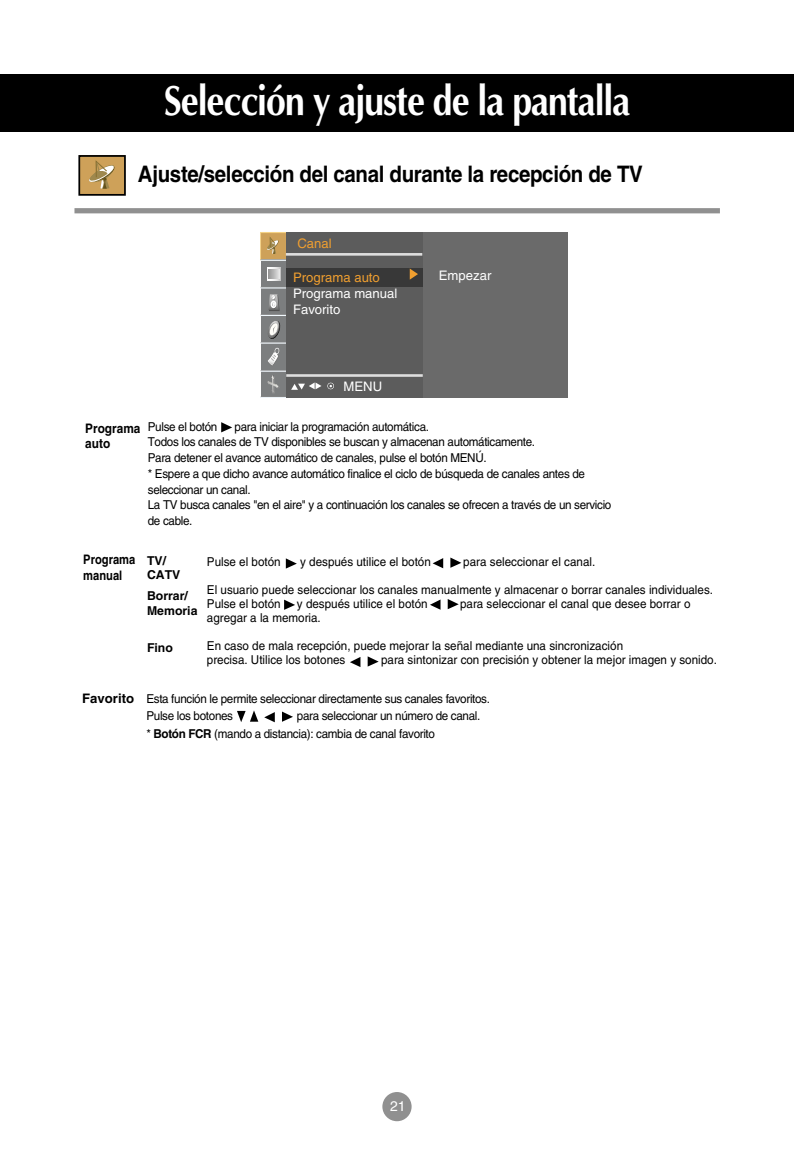
<style>
.page{position:relative;width:794px;height:1165px;background:#fff}
.page>*{position:absolute;margin:0;border:0;box-sizing:border-box;transform-origin:0 0}
.t1{font:700 42px "Optima";letter-spacing:-.03em;color:#fff;scale:.85 1}
.t2{font:700 22.75px "Helvetica";letter-spacing:-.015em;color:#000;scale:.9 1}
.t3{font:14px "Helvetica";color:#fff}
.t4{font:13.12px/15.8px "Helvetica";color:#fff}
.t5{font:13.12px "Helvetica";color:#f09f30}
.t6{font:700 13.12px/15.8px "Helvetica";color:#000;scale:.85 1}
.t7{font:700 13.12px/15.8px "Helvetica";color:#000;scale:.9 1}
.t8{font:700 13.12px "Helvetica";color:#000}
.t9{font:12.25px/15.8px "Helvetica";letter-spacing:-.03em;color:#000;scale:.95 1}
.t10{font:12.25px/14px "Helvetica";color:#000;scale:.95 1}
.t11{font:700 12.25px/14.7px "Helvetica";color:#000}
.s1{font-weight:700}
</style>
<div class="page">
<div style="left:382px;top:1091px;width:29px;height:30px;background:#909090;border-radius:50%"></div>
<div style="left:0;top:74px;width:793px;height:58px;background:#000"></div>
<svg style="left:81px;top:158px;width:42px;height:35px"></svg>
<div style="left:78px;top:155px;width:48px;height:41px;border:2px solid #000"></div>
<div style="left:74px;top:208px;width:645px;height:5px;background:#909090"></div>
<svg style="left:221px;top:422px;width:11px;height:10px"></svg>
<svg style="left:350px;top:657px;width:10px;height:10px"></svg>
<svg style="left:367px;top:656px;width:11px;height:10px"></svg>
<svg style="left:284px;top:599px;width:11px;height:11px"></svg>
<svg style="left:264px;top:712px;width:11px;height:10px"></svg>
<svg style="left:282px;top:711px;width:11px;height:10px"></svg>
<svg style="left:237px;top:710px;width:21px;height:12px"></svg>
<svg style="left:286px;top:558px;width:11px;height:10px"></svg>
<svg style="left:432px;top:558px;width:11px;height:10px"></svg>
<svg style="left:450px;top:557px;width:11px;height:10px"></svg>
<svg style="left:430px;top:599px;width:10px;height:10px"></svg>
<svg style="left:447px;top:599px;width:11px;height:10px"></svg>
<div style="left:268px;top:232px;width:293px;height:165px;background:#5c5c5c"></div>
<div style="left:422px;top:232px;width:145px;height:165px;background:#6a6a6a"></div>
<div style="left:285px;top:268px;width:138px;height:19px;background:#383838"></div>
<div style="left:260px;top:233px;width:25px;height:164px;background:#7c7e7f"></div>
<div style="left:260px;top:232px;width:25px;height:28px;background:#cea159;border:1px solid #f5d284"></div>
<svg style="left:260px;top:287px;width:25px;height:1px"></svg>
<svg style="left:268px;top:268px;width:13px;height:13px"></svg>
<svg style="left:267px;top:268px;width:13px;height:12px"></svg>
<svg style="left:260px;top:294px;width:25px;height:104px"></svg>
<svg style="left:260px;top:236px;width:25px;height:25px"></svg>
<hr style="left:286px;top:253px;width:136px;height:3px;background:#dedede">
<hr style="left:286px;top:374px;width:136px;height:3px;background:#dedede">
<svg style="left:409px;top:268px;width:9px;height:11px"></svg>
<svg style="left:291px;top:382px;width:30px;height:8px"></svg>
<div style="left:327px;top:382px;width:7px;height:7px;border:1px solid #fff;border-radius:50%"></div>
<h1 class="t1" style="left:164px;top:83px;width:550px">Selección y ajuste de la pantalla</h1>
<h2 class="t2" style="left:138px;top:165px;width:562px">Ajuste/selección del canal durante la recepción de TV</h2>
<p class="t5" style="left:297px;top:238px;width:36px">Canal</p>
<p class="t5" style="left:293px;top:273px;width:88px">Programa auto</p>
<p class="t4" style="left:293px;top:287px;width:106px">Programa manual<br>Favorito</p>
<p class="t4" style="left:343px;top:379px;width:40px">MENU</p>
<p class="t4" style="left:438px;top:268px;width:54px">Empezar</p>
<p class="t9" style="left:148px;top:419px;width:489px;text-indent:87px">para iniciar la programación automática.<br>Todos los canales de TV disponibles se buscan y almacenan automáticamente.<br>Para detener el avance automático de canales, pulse el botón MENÚ.<br>* Espere a que dicho avance automático finalice el ciclo de búsqueda de canales antes de seleccionar un canal.<br>La TV busca canales "en el aire" y a continuación los canales se ofrecen a través de un servicio de cable.</p>
<p class="t9" style="left:148px;top:419px;width:75px">Pulse el botón</p>
<p class="t7" style="left:85px;top:421px;width:63px">Programa auto</p>
<p class="t6" style="left:83px;top:552px;width:63px">Programa manual</p>
<p class="t8" style="left:82px;top:693px;width:53px">Favorito</p>
<p class="t11" style="left:147px;top:554px;width:35px">TV/<br>CATV</p>
<p class="t11" style="left:147px;top:590px;width:52px;line-height:14px">Borrar/<br>Memoria</p>
<p class="t11" style="left:147px;top:641px;width:27px">Fino</p>
<p class="t10" style="left:207px;top:555px;width:79px">Pulse el botón</p>
<p class="t10" style="left:300px;top:555px;width:139px">y después utilice el botón</p>
<p class="t10" style="left:463px;top:555px;width:140px">para seleccionar el canal.</p>
<p class="t10" style="left:207px;top:583px;width:534px">El usuario puede seleccionar los canales manualmente y almacenar o borrar canales individuales.<br>Pulse el botón</p>
<p class="t10" style="left:297px;top:597px;width:139px">y después utilice el botón</p>
<p class="t10" style="left:460px;top:597px;width:244px">para seleccionar el canal que desee borrar o</p>
<p class="t10" style="left:207px;top:611px;width:121px">agregar a la memoria.</p>
<p class="t10" style="left:207px;top:639px;width:439px">En caso de mala recepción, puede mejorar la señal mediante una sincronización precisa. Utilice los botones</p>
<p class="t10" style="left:381px;top:653px;width:355px">para sintonizar con precisión y obtener la mejor imagen y sonido.</p>
<p class="t9" style="left:146px;top:690px;width:363px;line-height:17.5px">Esta función le permite seleccionar directamente sus canales favoritos.<br>Pulse los botones</p>
<p class="t9" style="left:146px;top:708px;width:353px;line-height:17.5px;text-indent:150px">para seleccionar un número de canal. * <span class="s1">Botón FCR</span> (mando a distancia): cambia de canal favorito</p>
<p class="t3" style="left:390px;top:1100px;width:17px">21</p>
</div>
